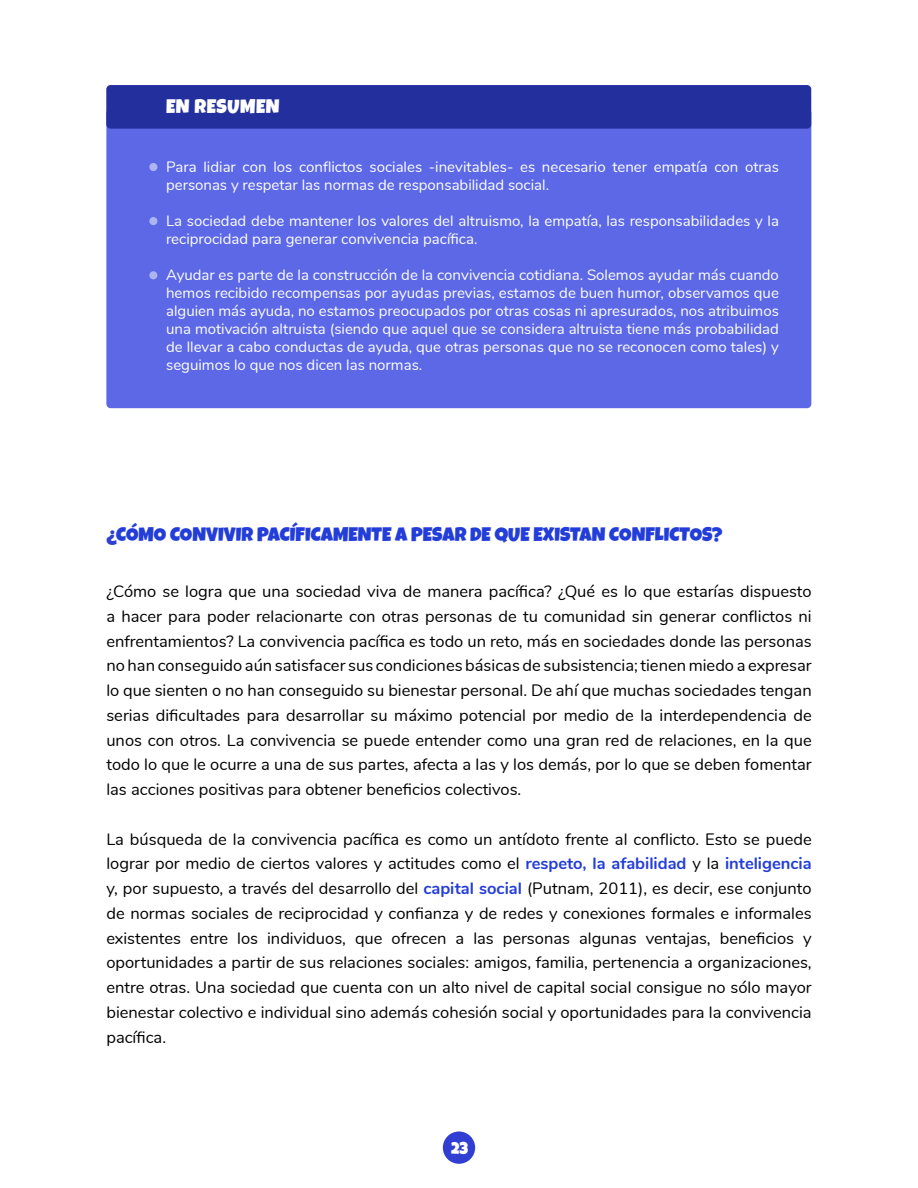
<style>
.page{position:relative;width:918px;height:1188px;background:#fff}
.page>*{position:absolute;margin:0;border:0;box-sizing:border-box;transform-origin:0 0}
.t1{font:19.5px "Luckiest Guy";color:#233dd8}
.t2{font:19.5px "Luckiest Guy";letter-spacing:.025em;color:#fff}
.t3{font:16.5px/24.8px "Nunito";color:#000;text-align:justify}
.t4{font:16.5px "Luckiest Guy";color:#fff}
.t5{font:15px/18px "Nunito";color:#fff}
.s1{color:#303fd2}
.s2{font-weight:700;color:#233dd8}
</style>
<div class="page">
<div style="left:443px;top:1131px;width:32px;height:33px;background:#303fd2;border-radius:50%"></div>
<div style="left:106px;top:109px;width:705px;height:299px;background:#5c68e5;border-radius:4px"></div>
<div style="left:106px;top:85px;width:705px;height:44px;background:#242f9e;border-radius:4px"></div>
<div style="left:149px;top:217px;width:8px;height:8px;background:#adb4f2;border-radius:50%"></div>
<div style="left:149px;top:163px;width:8px;height:8px;background:#adb4f2;border-radius:50%"></div>
<div style="left:149px;top:271px;width:8px;height:8px;background:#adb4f2;border-radius:50%"></div>
<p class="t2" style="left:166px;top:93px;width:115px">EN RESUMEN</p>
<p class="t5" style="left:166px;top:157px;width:614px">Para lidiar con los conflictos sociales -inevitables- es necesario tener empatía con otras personas y respetar las normas de responsabilidad social.</p>
<p class="t5" style="left:166px;top:211px;width:614px">La sociedad debe mantener los valores del altruismo, la empatía, las responsabilidades y la reciprocidad para generar convivencia pacífica.</p>
<p class="t5" style="left:166px;top:265px;width:614px;text-align:justify">Ayudar es parte de la construcción de la convivencia cotidiana. Solemos ayudar más cuando hemos recibido recompensas por ayudas previas, estamos de buen humor, observamos que alguien más ayuda, no estamos preocupados por otras cosas ni apresurados, nos atribuimos una motivación altruista (siendo que aquel que se considera altruista tiene más probabilidad de llevar a cabo conductas de ayuda, que otras personas que no se reconocen como tales) y seguimos lo que nos dicen las normas.</p>
<p class="t1" style="left:106px;top:521px;width:618px"><span class="s1">¿</span>CÓMO CONVIVIR PACÍFICAMENTE A PESAR DE QUE EXISTAN CONFLICTOS?</p>
<p class="t3" style="left:106px;top:578px;width:707px">¿Cómo se logra que una sociedad viva de manera pacífica? ¿Qué es lo que estarías dispuesto a hacer para poder relacionarte con otras personas de tu comunidad sin generar conflictos ni enfrentamientos? La convivencia pacífica es todo un reto, más en sociedades donde las personas no han conseguido aún satisfacer sus condiciones básicas de subsistencia; tienen miedo a expresar lo que sienten o no han conseguido su bienestar personal. De ahí que muchas sociedades tengan serias dificultades para desarrollar su máximo potencial por medio de la interdependencia de unos con otros. La convivencia se puede entender como una gran red de relaciones, en la que todo lo que le ocurre a una de sus partes, afecta a las y los demás, por lo que se deben fomentar las acciones positivas para obtener beneficios colectivos.</p>
<p class="t3" style="left:106px;top:826px;width:707px">La búsqueda de la convivencia pacífica es como un antídoto frente al conflicto. Esto se puede lograr por medio de ciertos valores y actitudes como el <span class="s2">respeto, la afabilidad</span> y la <span class="s2">inteligencia </span>y, por supuesto, a través del desarrollo del <span class="s2">capital social</span> (Putnam, 2011), es decir, ese conjunto de normas sociales de reciprocidad y confianza y de redes y conexiones formales e informales existentes entre los individuos, que ofrecen a las personas algunas ventajas, beneficios y oportunidades a partir de sus relaciones sociales: amigos, familia, pertenencia a organizaciones, entre otras. Una sociedad que cuenta con un alto nivel de capital social consigue no sólo mayor bienestar colectivo e individual sino además cohesión social y oportunidades para la convivencia pacífica.</p>
<p class="t4" style="left:451px;top:1138px;width:19px">23</p>
</div>
